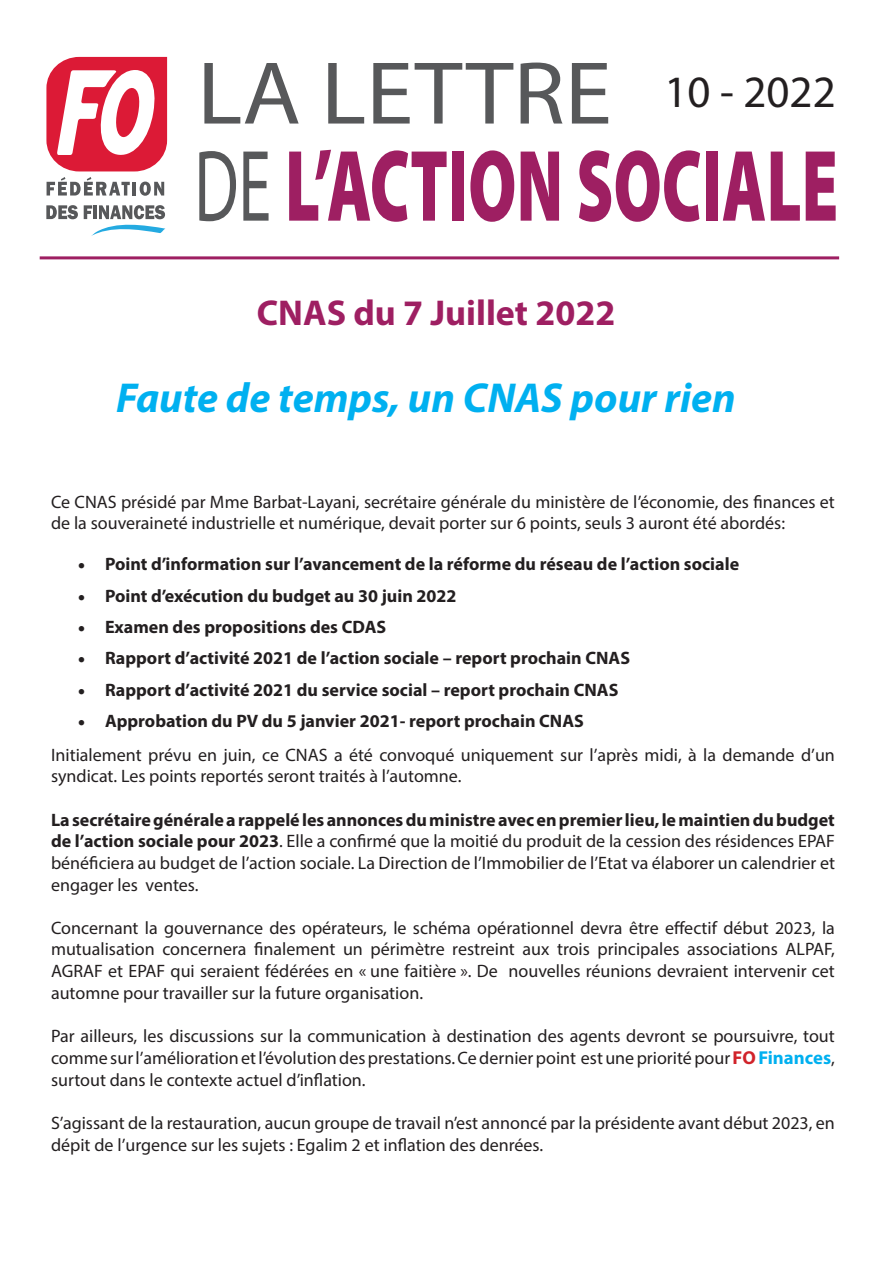
<style>
.page{position:relative;width:893px;height:1263px;background:#fff}
.page>*{position:absolute;margin:0;border:0;box-sizing:border-box;transform-origin:0 0}
.t1{font:45px "Myriad Pro";color:#231f20}
.t2{font:italic 700 42px "Myriad Pro";color:#00b0f0}
.western{font:700 36px "Myriad Pro";color:#9e1f62}
.t3{font:18px/21.6px "Myriad Pro";color:#231f20}
.t4{font:700 18px "Myriad Pro";color:#231f20}
.s1{font-weight:700}
.s2{font-weight:700;font-size:18.75px;color:#d1232a}
.s3{font-weight:700;font-size:18.75px;color:#00b0f0}
</style>
<div class="page">
<svg style="left:204px;top:63px;width:95px;height:61px"></svg>
<svg style="left:328px;top:63px;width:36px;height:61px"></svg>
<svg style="left:373px;top:63px;width:140px;height:61px"></svg>
<svg style="left:521px;top:63px;width:41px;height:61px"></svg>
<svg style="left:572px;top:63px;width:36px;height:61px"></svg>
<svg style="left:199px;top:151px;width:37px;height:70px"></svg>
<svg style="left:243px;top:152px;width:26px;height:69px"></svg>
<svg style="left:289px;top:150px;width:158px;height:72px"></svg>
<div style="left:452px;top:152px;width:12px;height:69px;background:#9e1f62"></div>
<svg style="left:470px;top:150px;width:44px;height:72px"></svg>
<svg style="left:521px;top:152px;width:38px;height:69px"></svg>
<svg style="left:579px;top:150px;width:121px;height:72px"></svg>
<div style="left:706px;top:152px;width:12px;height:69px;background:#9e1f62"></div>
<svg style="left:723px;top:152px;width:42px;height:69px"></svg>
<svg style="left:771px;top:152px;width:29px;height:69px"></svg>
<svg style="left:806px;top:152px;width:30px;height:69px"></svg>
<hr style="left:40px;top:256px;width:799px;height:3px;background:#9e1f62">
<svg style="left:46px;top:57px;width:121px;height:114px"></svg>
<svg style="left:47px;top:177px;width:83px;height:19px"></svg>
<hr style="left:133px;top:182px;width:3px;height:14px;background:#57585a">
<svg style="left:140px;top:182px;width:24px;height:14px"></svg>
<svg style="left:46px;top:205px;width:32px;height:14px"></svg>
<svg style="left:84px;top:205px;width:82px;height:31px"></svg>
<p class="t1" style="left:664px;top:64px;width:173px">10 - 2022</p>
<p class="western" style="left:257px;top:289px;width:360px">CNAS du 7 Juillet 2022</p>
<p class="t2" style="left:116px;top:371px;width:621px">Faute de temps, un CNAS pour rien</p>
<p class="t3" style="left:51px;top:490px;width:785px">Ce CNAS présidé par Mme Barbat-Layani, secrétaire générale du ministère de l’économie, des finances et de la souveraineté industrielle et numérique, devait porter sur 6 points, seuls 3 auront été abordés:</p>
<p class="t4" style="left:78px;top:552px;width:663px">• Point d’information sur l’avancement de la réforme du réseau de l’action sociale</p>
<p class="t4" style="left:78px;top:584px;width:380px">• Point d’exécution du budget au 30 juin 2022</p>
<p class="t4" style="left:78px;top:615px;width:310px">• Examen des propositions des CDAS</p>
<p class="t4" style="left:78px;top:647px;width:554px">• Rapport d’activité 2021 de l’action sociale – report prochain CNAS</p>
<p class="t4" style="left:78px;top:678px;width:542px">• Rapport d’activité 2021 du service social – report prochain CNAS</p>
<p class="t4" style="left:78px;top:709px;width:507px">• Approbation du PV du 5 janvier 2021- report prochain CNAS</p>
<p class="t3" style="left:51px;top:744px;width:785px">Initialement prévu en juin, ce CNAS a été convoqué uniquement sur l’après midi, à la demande d’un syndicat. Les points reportés seront traités à l’automne.</p>
<p class="t3" style="left:51px;top:808px;width:785px;text-align:justify"><span class="s1">La secrétaire générale a rappelé les annonces du ministre avec en premier lieu, le maintien du budget de l’action sociale pour 2023</span>. Elle a confirmé que la moitié du produit de la cession des résidences EPAF bénéficiera au budget de l’action sociale. La Direction de l’Immobilier de l’Etat va élaborer un calendrier et engager les ventes.</p>
<p class="t3" style="left:51px;top:916px;width:785px;text-align:justify">Concernant la gouvernance des opérateurs, le schéma opérationnel devra être effectif début 2023, la mutualisation concernera finalement un périmètre restreint aux trois principales associations ALPAF, AGRAF et EPAF qui seraient fédérées en « une faitière ». De nouvelles réunions devraient intervenir cet automne pour travailler sur la future organisation.</p>
<p class="t3" style="left:51px;top:1024px;width:785px;line-height:22px;text-align:justify">Par ailleurs, les discussions sur la communication à destination des agents devront se poursuivre, tout comme sur l’amélioration et l’évolution des prestations. Ce dernier point est une priorité pour <span class="s2">FO</span><span class="s3">Finances</span>, surtout dans le contexte actuel d’inflation.</p>
<p class="t3" style="left:51px;top:1112px;width:785px">S’agissant de la restauration, aucun groupe de travail n’est annoncé par la présidente avant début 2023, en dépit de l’urgence sur les sujets : Egalim 2 et inflation des denrées.</p>
</div>
